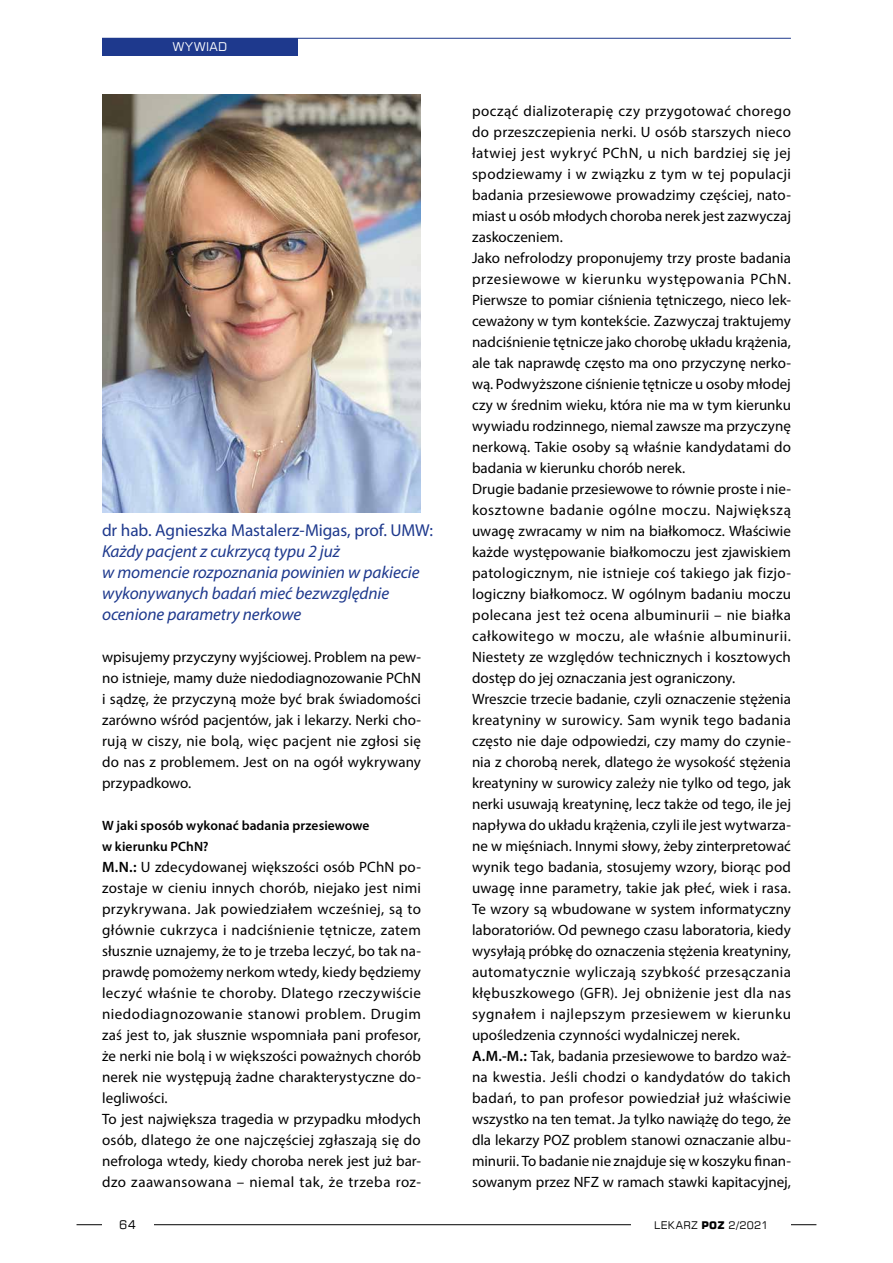
<style>
.page{position:relative;width:893px;height:1263px;background:#fff}
.page>*{position:absolute;margin:0;border:0;box-sizing:border-box;transform-origin:0 0}
.t1{font:italic 17.25px/21px "Myriad Pro";letter-spacing:-.005em;color:#1e398d}
.t2{font:17.25px "Myriad Pro";letter-spacing:-.005em;color:#1e398d}
.t3{font:15px/21px "Myriad Pro";letter-spacing:.01em;color:#000}
.t4{font:600 13.5px/21px "Myriad Pro";letter-spacing:.005em;color:#000}
.t5{font:12px "Square 721 EU";letter-spacing:.06em;color:#fff}
.t6{font:12px "Square 721 EU";color:#000}
.t7{font:10.5px "Square 721 EU";letter-spacing:.03em;color:#000}
.s1{font-weight:600}
.s2{font-weight:700}
</style>
<div class="page">
<hr style="left:102px;top:38px;width:689px;height:1px;background:#1e398d">
<hr style="left:77px;top:1224px;width:739px;height:1px;background:#000">
<div style="left:102px;top:1216px;width:51px;height:17px;background:#fff"></div>
<div style="left:631px;top:1216px;width:160px;height:17px;background:#fff"></div>
<div style="left:102px;top:38px;width:196px;height:17px;background:#1e398d"></div>
<img style="left:102px;top:95px;width:319px;height:417px">
<p class="t5" style="left:172px;top:39px;width:56px">WYWIAD</p>
<p class="t2" style="left:102px;top:519px;width:332px">dr hab. Agnieszka Mastalerz-Migas, prof. UMW:</p>
<p class="t1" style="left:102px;top:540px;width:319px">Każdy pacjent z cukrzycą typu 2 już<br>w momencie rozpoznania powinien w pakiecie wykonywanych badań mieć bezwzględnie ocenione parametry nerkowe</p>
<p class="t3" style="left:102px;top:646px;width:320px;text-align:justify">wpisujemy przyczyny wyjściowej. Problem na pew&shy;no istnieje, mamy duże niedodiagnozowanie PChN i sądzę, że przyczyną może być brak świadomości zarówno wśród pacjentów, jak i lekarzy. Nerki cho&shy;rują w ciszy, nie bolą, więc pacjent nie zgłosi się do nas z problemem. Jest on na ogół wykrywany przypadkowo.</p>
<p class="t4" style="left:102px;top:814px;width:269px">W jaki sposób wykonać badania przesiewowe w kierunku PChN?</p>
<p class="t3" style="left:102px;top:856px;width:320px"><span class="s1">M.N.:</span> U zdecydowanej większości osób PChN po&shy;zostaje w cieniu innych chorób, niejako jest nimi przykrywana. Jak powiedziałem wcześniej, są to głównie cukrzyca i nadciśnienie tętnicze, zatem słusznie uznajemy, że to je trzeba leczyć, bo tak na&shy;prawdę pomożemy nerkom wtedy, kiedy będziemy leczyć właśnie te choroby. Dlatego rzeczywiście niedodiagnozowanie stanowi problem. Drugim zaś jest to, jak słusznie wspomniała pani profesor, że nerki nie bolą i w większości poważnych chorób nerek nie występują żadne charakterystyczne do&shy;legliwości.<br>To jest największa tragedia w przypadku młodych osób, dlatego że one najczęściej zgłaszają się do nefrologa wtedy, kiedy choroba nerek jest już bar&shy;dzo zaawansowana – niemal tak, że trzeba roz-</p>
<p class="t3" style="left:472px;top:100px;width:320px">począć dializoterapię czy przygotować chorego do przeszczepienia nerki. U osób starszych nieco łatwiej jest wykryć PChN, u nich bardziej się jej spodziewamy i w związku z tym w tej populacji badania przesiewowe prowadzimy częściej, nato&shy;miast u osób młodych choroba nerek jest zazwyczaj zaskoczeniem.<br>Jako nefrolodzy proponujemy trzy proste badania przesiewowe w kierunku występowania PChN.<br>Pierwsze to pomiar ciśnienia tętniczego, nieco lek&shy;ceważony w tym kontekście. Zazwyczaj traktujemy nadciśnienie tętnicze jako chorobę układu krążenia, ale tak naprawdę często ma ono przyczynę nerko&shy;wą. Podwyższone ciśnienie tętnicze u osoby młodej czy w średnim wieku, która nie ma w tym kierunku wywiadu rodzinnego, niemal zawsze ma przyczynę nerkową. Takie osoby są właśnie kandydatami do badania w kierunku chorób nerek.<br>Drugie badanie przesiewowe to równie proste i nie&shy;kosztowne badanie ogólne moczu. Największą uwagę zwracamy w nim na białkomocz. Właściwie każde występowanie białkomoczu jest zjawiskiem patologicznym, nie istnieje coś takiego jak fizjo&shy;logiczny białkomocz. W ogólnym badaniu moczu polecana jest też ocena albuminurii – nie białka całkowitego w moczu, ale właśnie albuminurii.<br>Niestety ze względów technicznych i kosztowych dostęp do jej oznaczania jest ograniczony.<br>Wreszcie trzecie badanie, czyli oznaczenie stężenia kreatyniny w surowicy. Sam wynik tego badania często nie daje odpowiedzi, czy mamy do czynie&shy;nia z chorobą nerek, dlatego że wysokość stężenia kreatyniny w surowicy zależy nie tylko od tego, jak nerki usuwają kreatyninę, lecz także od tego, ile jej napływa do układu krążenia, czyli ile jest wytwarza&shy;ne w mięśniach. Innymi słowy, żeby zinterpretować wynik tego badania, stosujemy wzory, biorąc pod uwagę inne parametry, takie jak płeć, wiek i rasa.<br>Te wzory są wbudowane w system informatyczny laboratoriów. Od pewnego czasu laboratoria, kiedy wysyłają próbkę do oznaczenia stężenia kreatyniny, automatycznie wyliczają szybkość przesączania kłębuszkowego (GFR). Jej obniżenie jest dla nas sygnałem i najlepszym przesiewem w kierunku upośledzenia czynności wydalniczej nerek.<br><span class="s1">A.M.-M.:</span> Tak, badania przesiewowe to bardzo waż&shy;na kwestia. Jeśli chodzi o kandydatów do takich badań, to pan profesor powiedział już właściwie wszystko na ten temat. Ja tylko nawiążę do tego, że dla lekarzy POZ problem stanowi oznaczanie albu&shy;minurii. To badanie nie znajduje się w koszyku finan&shy;sowanym przez NFZ w ramach stawki kapitacyjnej,</p>
<p class="t6" style="left:119px;top:1217px;width:18px">64</p>
<p class="t7" style="left:654px;top:1218px;width:116px">LEKARZ <span class="s2">POZ</span> 2/2021</p>
</div>
